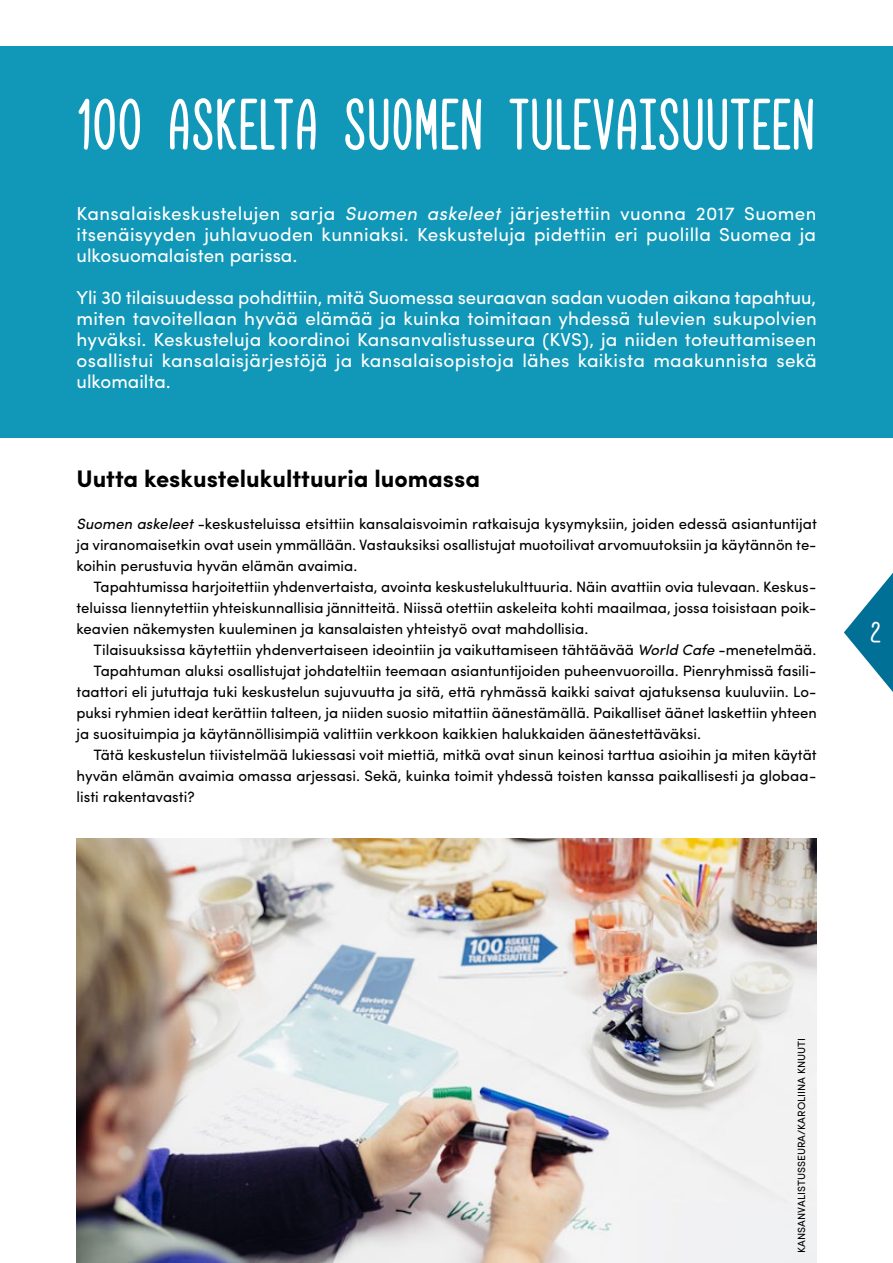
<style>
.page{position:relative;width:893px;height:1263px;background:#fff}
.page>*{position:absolute;margin:0;border:0;box-sizing:border-box;transform-origin:0 0}
.t1{font:700 66px "Karmina";letter-spacing:.07em;color:#fff}
.t2{font:700 27px "Karmina";color:#fff}
.t3{font:700 24px "Sofia Pro";color:#000}
.t4{font:18.75px/21px "Sofia Pro";letter-spacing:.015em;color:#fff}
.t5{font:italic 18.75px "Sofia Pro";letter-spacing:.02em;color:#fff}
.t6{font:15px/21px "Sofia Pro";color:#000}
.t7{font:10.5px "Sofia Pro";color:#000}
.s1{font-style:italic}
</style>
<div class="page">
<div style="left:0;top:47px;width:893px;height:391px;background:#1197b7"></div>
<img style="left:77px;top:839px;width:739px;height:424px">
<svg style="left:844px;top:573px;width:49px;height:119px"></svg>
<h1 class="t1" style="left:80px;top:89px;width:735px">100 ASKELTA SUOMEN TULEVAISUUTEEN</h1>
<p class="t4" style="left:77px;top:202px;width:741px">Kansalaiskeskustelujen<br>itsenäisyyden juhlavuoden kunniaksi. Keskusteluja pidettiin eri puolilla Suomea ja ulkosuomalaisten parissa.</p>
<p class="t4" style="left:77px;top:286px;width:742px;text-align:justify">Yli 30 tilaisuudessa pohdittiin, mitä Suomessa seuraavan sadan vuoden aikana tapahtuu, miten tavoitellaan hyvää elämää ja kuinka toimitaan yhdessä tulevien sukupolvien hyväksi. Keskusteluja koordinoi Kansanvalistusseura (KVS ,) ja niiden toteuttamiseen osallistui kansalaisjärjestöjä ja kansalaisopistoja lähes kaikista maakunnista sekä ulkomailta.</p>
<p class="t5" style="left:427px;top:200px;width:76px">askeleet</p>
<p class="t4" style="left:290px;top:202px;width:47px">sarja</p>
<p class="t4" style="left:510px;top:202px;width:102px">järjestettiin</p>
<p class="t5" style="left:345px;top:200px;width:74px">Suomen</p>
<p class="t4" style="left:744px;top:202px;width:74px">Suomen</p>
<p class="t4" style="left:696px;top:202px;width:40px">2017</p>
<p class="t4" style="left:620px;top:202px;width:68px">vuonna</p>
<h3 class="t3" style="left:77px;top:461px;width:405px">Uutta keskustelukulttuuria luomassa</h3>
<p class="t6" style="left:77px;top:512px;width:742px"><span class="s1">Suomen askeleet</span> -keskusteluissa etsittiin kansalaisvoimin ratkaisuja kysymyksiin, joiden edessä asiantuntijat</p>
<p class="t6" style="left:77px;top:554px;width:282px">koihin perustuvia hyvän elämän avaimia.</p>
<p class="t6" style="left:77px;top:533px;width:741px">ja viranomaisetkin ovat usein ymmällään. Vastauksiksi osallistujat muotoilivat arvomuutoksiin ja käytännön te-</p>
<p class="t6" style="left:94px;top:575px;width:724px">Tapahtumissa harjoitettiin yhdenvertaista, avointa keskustelukulttuuria. Näin avattiin ovia tulevaan. Keskus-</p>
<p class="t6" style="left:77px;top:596px;width:741px">teluissa liennytettiin yhteiskunnallisia jännitteitä. Niissä otettiin askeleita kohti maailmaa, jossa toisistaan poik-</p>
<p class="t6" style="left:77px;top:617px;width:513px">keavien näkemysten kuuleminen ja kansalaisten yhteistyö ovat mahdollisia.</p>
<p class="t6" style="left:94px;top:638px;width:724px">Tilaisuuksissa käytettiin yhdenvertaiseen ideointiin ja vaikuttamiseen tähtäävää <span class="s1">World Cafe</span> -menetelmää.</p>
<p class="t6" style="left:94px;top:659px;width:724px">Tapahtuman aluksi osallistujat johdateltiin teemaan asiantuntijoiden puheenvuoroilla. Pienryhmissä fasili-</p>
<p class="t6" style="left:77px;top:680px;width:741px">taattori eli jututtaja tuki keskustelun sujuvuutta ja sitä, että ryhmässä kaikki saivat ajatuksensa kuuluviin. Lo-</p>
<p class="t6" style="left:77px;top:701px;width:742px">puksi ryhmien ideat kerättiin talteen ja, niiden suosio mitattiin äänestämällä. Paikalliset äänet laskettiin yhteen</p>
<p class="t6" style="left:94px;top:722px;width:725px;text-indent:-17px">ja suosituimpia ja käytännöllisimpiä valittiin verkkoon kaikkien halukkaiden äänestettäväksi.<br>Tätä keskustelun tiivistelmää lukiessasi voit miettiä, mitkä ovat sinun keinosi tarttua asioihin ja miten käytät</p>
<p class="t6" style="left:77px;top:785px;width:120px">listi rakentavasti?</p>
<p class="t6" style="left:77px;top:764px;width:741px">hyvän elämän avaimia omassa arjessasi. Sekä, kuinka toimit yhdessä toisten kanssa paikallisesti ja globaa-</p>
<h2 class="t2" style="left:871px;top:617px;width:11px">2</h2>
<p class="t7" style="left:794px;top:1253px;width:216px;rotate:-90deg">KANSANVALISTUSSEURA/KAROLIINA KNUUTI</p>
</div>
